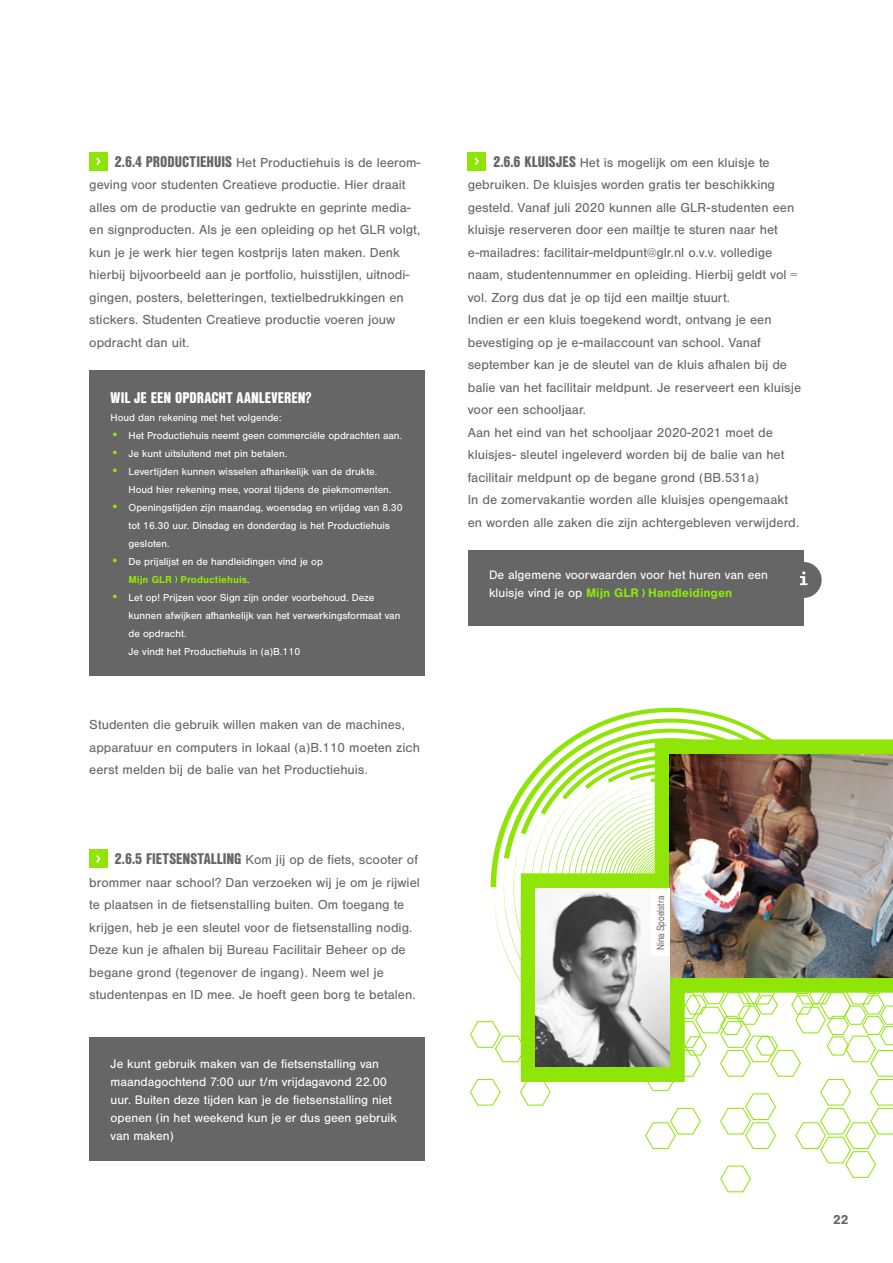
<style>
.page{position:relative;width:893px;height:1263px;background:#fff}
.page>*{position:absolute;margin:0;border:0;box-sizing:border-box;transform-origin:0 0}
.t1{font:900 15px "Nimbus San Con L";color:#fff}
.t2{font:13.5px/22.5px "Nimbus San";color:#666}
.t3{font:700 13.5px "Nimbus San";color:#666}
.t4{font:12.75px/18px "Nimbus San";color:#fff}
.t5{font:10.5px/18px "Nimbus San";color:#fff}
.t6{font:10.05px "Nimbus San Con L";letter-spacing:.01em;color:#666}
.s1{font-family:"Nimbus San Con L";font-weight:900;font-size:15px}
.s2{font-size:13.5px;color:#8fe507}
.s3{font-weight:700;color:#8fe507}
</style>
<div class="page">
<div style="left:89px;top:152px;width:18px;height:18px;background:#8fe507"></div>
<svg style="left:96px;top:157px;width:5px;height:8px"></svg>
<div style="left:89px;top:850px;width:18px;height:18px;background:#8fe507"></div>
<svg style="left:96px;top:855px;width:5px;height:8px"></svg>
<div style="left:468px;top:152px;width:18px;height:18px;background:#8fe507"></div>
<svg style="left:475px;top:157px;width:4px;height:8px"></svg>
<svg style="left:523px;top:708px;width:237px;height:76px"></svg>
<div style="left:89px;top:371px;width:336px;height:305px;background:#666"></div>
<svg style="left:175px;top:576px;width:2px;height:7px"></svg>
<div style="left:89px;top:1038px;width:336px;height:123px;background:#666"></div>
<svg style="left:647px;top:732px;width:246px;height:52px"></svg>
<svg style="left:470px;top:784px;width:423px;height:409px"></svg>
<img style="left:670px;top:754px;width:223px;height:224px">
<img style="left:536px;top:888px;width:134px;height:179px">
<div style="left:651px;top:888px;width:19px;height:68px;background:#fff"></div>
<div style="left:468px;top:550px;width:336px;height:75px;background:#666"></div>
<svg style="left:642px;top:589px;width:3px;height:8px"></svg>
<div style="left:786px;top:562px;width:36px;height:36px;background:#666;border-radius:50%"></div>
<svg style="left:800px;top:571px;width:7px;height:14px"></svg>
<p class="t2" style="left:89px;top:151px;width:333px;text-indent:26px"><span class="s1">2.6.4 PRODUCTIEHUIS</span> Het Productiehuis is de leerom&shy;geving voor studenten Creatieve productie. Hier draait alles om de productie van gedrukte en geprinte media&shy;en signproducten. Als je een opleiding op het GLR volgt, kun je je werk hier tegen kostprijs laten maken. Denk hierbij bijvoorbeeld aan je portfolio, huisstijlen, uitnodi&shy;gingen, posters, beletteringen, textielbedrukkingen en stickers. Studenten Creatieve productie voeren jouw opdracht dan uit.</p>
<p class="t1" style="left:111px;top:386px;width:203px">WIL JE EEN OPDRACHT AANLEVEREN?</p>
<p class="t5" style="left:111px;top:408px;width:173px">Houd dan rekening met het volgende:</p>
<p class="t5" style="left:111px;top:426px;width:293px"><span class="s2">•</span> Het Productiehuis neemt geen commerciële opdrachten aan.</p>
<p class="t5" style="left:111px;top:444px;width:178px"><span class="s2">•</span> Je kunt uitsluitend met pin betalen.</p>
<p class="t5" style="left:129px;top:462px;width:264px;text-indent:-18px"><span class="s2">•</span> Levertijden kunnen wisselen afhankelijk van de drukte.<br>Houd hier rekening mee, vooral tijdens de piekmomenten.</p>
<p class="t5" style="left:129px;top:498px;width:276px;text-indent:-18px"><span class="s2">•</span> Openingstijden zijn maandag, woensdag en vrijdag van 8.30 tot 16.30 uur. Dinsdag en donderdag is het Productiehuis gesloten.</p>
<p class="t5" style="left:129px;top:552px;width:196px;text-indent:-18px"><span class="s2">•</span> De prijslijst en de handleidingen vind je op<br><span class="s3">Mijn GLR Productiehuis</span>.</p>
<p class="t5" style="left:129px;top:588px;width:273px;text-indent:-18px"><span class="s2">•</span> Let op! Prijzen voor Sign zijn onder voorbehoud. Deze kunnen afwijken afhankelijk van het verwerkingsformaat van de opdracht.<br>Je vindt het Productiehuis in (a)B.110</p>
<p class="t2" style="left:89px;top:714px;width:332px">Studenten die gebruik willen maken van de machines, apparatuur en computers in lokaal (a)B.110 moeten zich eerst melden bij de balie van het Productiehuis.</p>
<p class="t2" style="left:89px;top:848px;width:332px;text-indent:26px"><span class="s1">2.6.5 FIETSENSTALLING</span> Kom jij op de fiets, scooter of brommer naar school? Dan verzoeken wij je om je rijwiel te plaatsen in de fietsenstalling buiten. Om toegang te krijgen, heb je een sleutel voor de fietsenstalling nodig.<br>Deze kun je afhalen bij Bureau Facilitair Beheer op de begane grond (tegenover de ingang). Neem wel je studentenpas en ID mee. Je hoeft geen borg te betalen.</p>
<p class="t4" style="left:111px;top:1055px;width:288px">Je kunt gebruik maken van de fietsenstalling van maandagochtend 7:00 uur t/m vrijdagavond 22.00 uur. Buiten deze tijden kan je de fietsenstalling niet openen (in het weekend kun je er dus geen gebruik van maken)</p>
<p class="t2" style="left:468px;top:151px;width:335px;text-indent:26px"><span class="s1">2.6.6 KLUISJES</span> Het is mogelijk om een kluisje te gebruiken. De kluisjes worden gratis ter beschikking gesteld. Vanaf juli 2020 kunnen alle GLR-studenten een kluisje reserveren door een mailtje te sturen naar het e-mailadres: facilitair-meldpunt@glr.nl o.v.v. volledige naam, studentennummer en opleiding. Hierbij geldt vol = vol. Zorg dus dat je op tijd een mailtje stuurt.<br>Indien er een kluis toegekend wordt, ontvang je een bevestiging op je e-mailaccount van school. Vanaf september kan je de sleutel van de kluis afhalen bij de balie van het facilitair meldpunt. Je reserveert een kluisje voor een schooljaar.<br>Aan het eind van het schooljaar 2020-2021 moet de kluisjes- sleutel ingeleverd worden bij de balie van het facilitair meldpunt op de begane grond (BB.531a)<br>In de zomervakantie worden alle kluisjes opengemaakt en worden alle zaken die zijn achtergebleven verwijderd.</p>
<p class="t4" style="left:489px;top:566px;width:281px">De algemene voorwaarden voor het huren van een kluisje vind je op <span class="s3">Mijn GLR Handleidingen</span></p>
<p class="t6" style="left:653px;top:950px;width:56px;rotate:-90deg">Nina Spoelstra</p>
<p class="t3" style="left:833px;top:1212px;width:17px">22</p>
</div>
